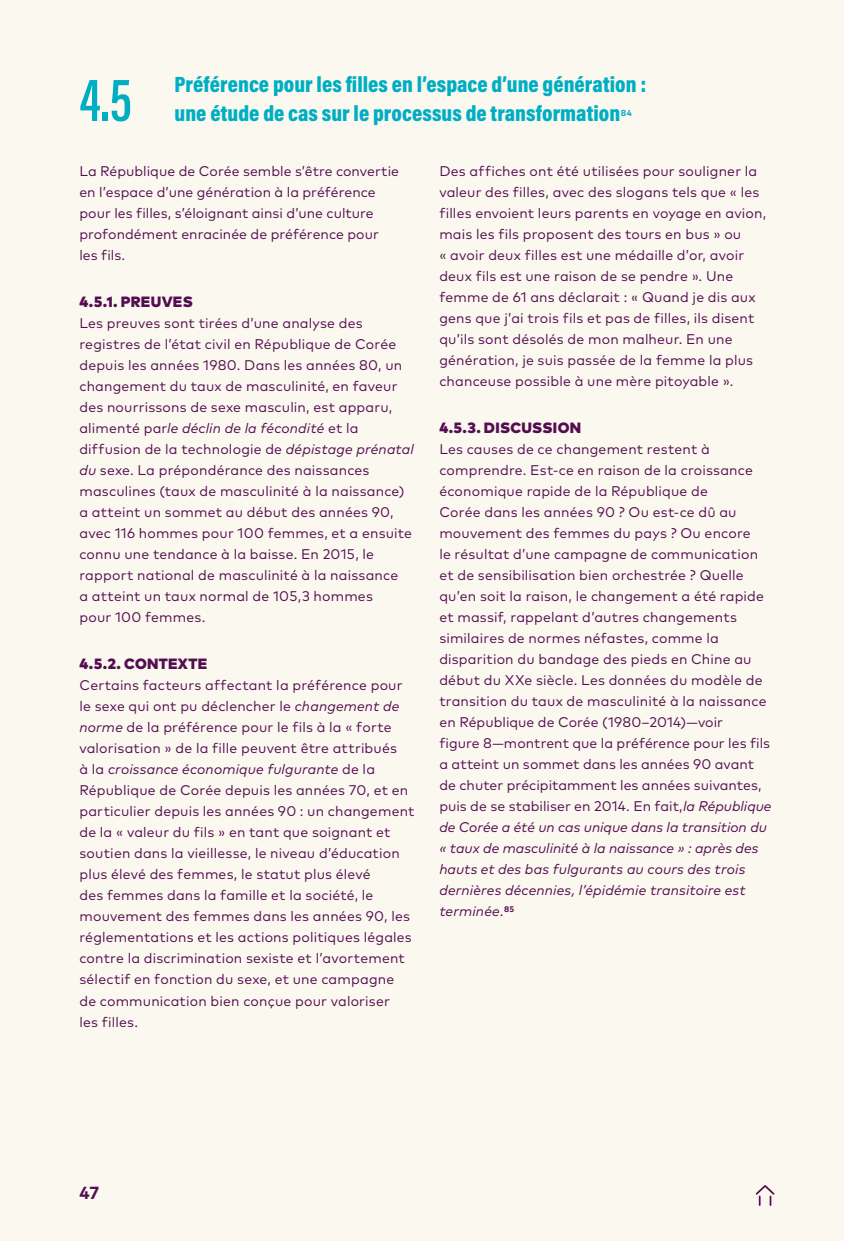
<style>
.page{position:relative;width:844px;height:1241px;background:#fff}
.page>*{position:absolute;margin:0;border:0;box-sizing:border-box;transform-origin:0 0}
.t1{font:61.25px "Acumin Variable Concept";color:#00aec3}
.t2{font:22.4px/28.9px "Acumin Variable Concept";letter-spacing:-.04em;color:#00aec3}
.t3{font:700 17.5px "Mark Pro";color:#530d50}
.t4{font:900 14.88px "Mark Pro";letter-spacing:.02em;color:#530d50}
.t5{font:14px/21px "Mark Pro";letter-spacing:.01em;color:#530d50}
.t6{font:700 8.75px "Mark Pro";color:#00aec3}
.s1{font-style:italic}
</style>
<div class="page">
<div style="left:0;top:0;width:843px;height:1240px;background:#fbf8ef"></div>
<svg style="left:755px;top:1185px;width:20px;height:19px"></svg>
<h1 class="t1" style="left:79px;top:58px;width:66px">4.5</h1>
<h2 class="t2" style="left:174px;top:69px;width:472px">Préférence pour les filles en l’espace d’une génération: une étude de cas sur le processus de transformation</h2>
<p class="t6" style="left:620px;top:106px;width:12px">84</p>
<p class="t5" style="left:79px;top:159px;width:321px">La République de Corée semble s’être convertie en l’espace d’une génération à la préférence pour les filles, s’éloignant ainsi d’une culture profondément enracinée de préférence pour les fils.</p>
<p class="t4" style="left:79px;top:290px;width:115px">4.5.1. PREUVES</p>
<p class="t5" style="left:79px;top:311px;width:336px">Les preuves sont tirées d’une analyse des registres de l’état civil en République de Corée depuis les années 1980. Dans les années 80, un changement du taux de masculinité, en faveur des nourrissons de sexe masculin, est apparu, alimenté par<span class="s1">le déclin de la fécondité</span> et la diffusion de la technologie de <span class="s1">dépistage prénatal du</span> sexe. La prépondérance des naissances masculines (taux de masculinité à la naissance) a atteint un sommet au début des années 90, avec 116 hommes pour 100 femmes, et a ensuite connu une tendance à la baisse. En 2015, le rapport national de masculinité à la naissance<br>a atteint un taux normal de 105,3 hommes<br>pour 100 femmes.</p>
<p class="t4" style="left:79px;top:652px;width:129px">4.5.2. CONTEXTE</p>
<p class="t5" style="left:79px;top:673px;width:336px">Certains facteurs affectant la préférence pour le sexe qui ont pu déclencher le <span class="s1">changement de norme</span> de la préférence pour le fils à la « forte valorisation » de la fille peuvent être attribués<br>à la <span class="s1">croissance économique fulgurante</span> de la République de Corée depuis les années 70, et en particulier depuis les années 90 : un changement de la « valeur du fils » en tant que soignant et soutien dans la vieillesse, le niveau d’éducation plus élevé des femmes, le statut plus élevé<br>des femmes dans la famille et la société, le mouvement des femmes dans les années 90, les réglementations et les actions politiques légales contre la discrimination sexiste et l’avortement sélectif en fonction du sexe, et une campagne de communication bien conçue pour valoriser<br>les filles.</p>
<p class="t5" style="left:439px;top:159px;width:328px">Des affiches ont été utilisées pour souligner la valeur des filles, avec des slogans tels que « les filles envoient leurs parents en voyage en avion, mais les fils proposent des tours en bus » ou<br>« avoir deux filles est une médaille d’or, avoir deux fils est une raison de se pendre ». Une femme de 61 ans déclarait : « Quand je dis aux gens que j’ai trois fils et pas de filles, ils disent qu’ils sont désolés de mon malheur. En une génération, je suis passée de la femme la plus chanceuse possible à une mère pitoyable ».</p>
<p class="t4" style="left:439px;top:416px;width:143px">4.5.3. DISCUSSION</p>
<p class="t5" style="left:439px;top:437px;width:333px">Les causes de ce changement restent à comprendre. Est-ce en raison de la croissance économique rapide de la République de<br>Corée dans les années 90 ? Ou est-ce dû au mouvement des femmes du pays ? Ou encore<br>le résultat d’une campagne de communication et de sensibilisation bien orchestrée ? Quelle qu’en soit la raison, le changement a été rapide et massif, rappelant d’autres changements similaires de normes néfastes, comme la disparition du bandage des pieds en Chine au début du XXe siècle. Les données du modèle de transition du taux de masculinité à la naissance en République de Corée (1980–2014)—voir<br>figure 8—montrent que la préférence pour les fils a atteint un sommet dans les années 90 avant de chuter précipitamment les années suivantes, puis de se stabiliser en 2014. En fait,<span class="s1">la République de Corée a été un cas unique dans la transition du « taux de masculinité à la naissance » : après des hauts et des bas fulgurants au cours des trois dernières décennies, l’épidémie transitoire est terminée</span>.<sup>85</sup></p>
<p class="t3" style="left:79px;top:1179px;width:21px">47</p>
</div>
